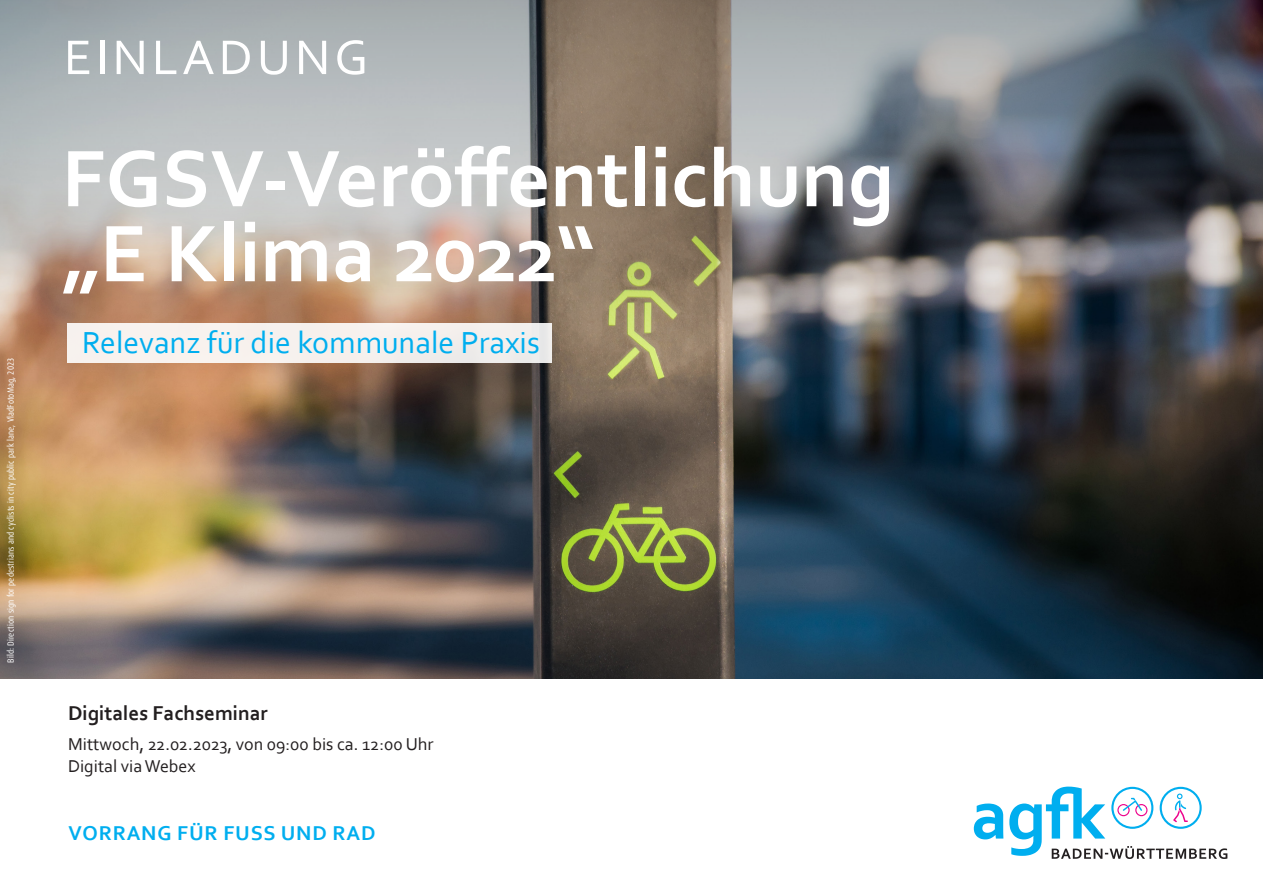
<style>
.page{position:relative;width:1263px;height:893px;background:#fff}
.page>*{position:absolute;margin:0;border:0;box-sizing:border-box;transform-origin:0 0}
.t1{font:700 84.15px "Corbel";color:#fff}
.t2{font:51px "Corbel";letter-spacing:.075em;color:#fff}
.t3{font:31.8px "Corbel";color:#00aeef}
.t4{font:700 21px "Corbel";color:#231f20}
.t5{font:700 21px "Corbel";letter-spacing:.04em;color:#00aeef}
.t6{font:18px/21.6px "Corbel";color:#231f20}
.t7{font:condensed 9px "Dax Offc";letter-spacing:.01em;color:#fff}
</style>
<div class="page">
<img style="left:0;top:400px;width:1263px;height:279px">
<img style="left:0;top:0;width:1263px;height:400px">
<svg style="left:974px;top:787px;width:253px;height:72px"></svg>
<div style="left:67px;top:324px;width:485px;height:39px;background:#f6f1ee"></div>
<p class="t7" style="left:5px;top:663px;width:307px;rotate:-90deg">Bild: Direction sign for pedestrians and cyclists in city public park lane, VladFotoMag, 2023</p>
<p class="t2" style="left:64px;top:26px;width:306px">EINLADUNG</p>
<p class="t1" style="left:62px;top:126px;width:834px">FGSV-Veröffentlichung</p>
<p class="t1" style="left:62px;top:201px;width:535px">„E Klima 2022“</p>
<p class="t3" style="left:82px;top:323px;width:459px">Relevanz für die kommunale Praxis</p>
<p class="t4" style="left:68px;top:700px;width:201px">Digitales Fachseminar</p>
<p class="t6" style="left:68px;top:733px;width:367px">Mittwoch, 22.02.2023, von 09:00 bis ca. 12:00 Uhr<br>Digital via Webex</p>
<p class="t5" style="left:68px;top:820px;width:309px">VORRANG FÜR FUSS UND RAD</p>
</div>
